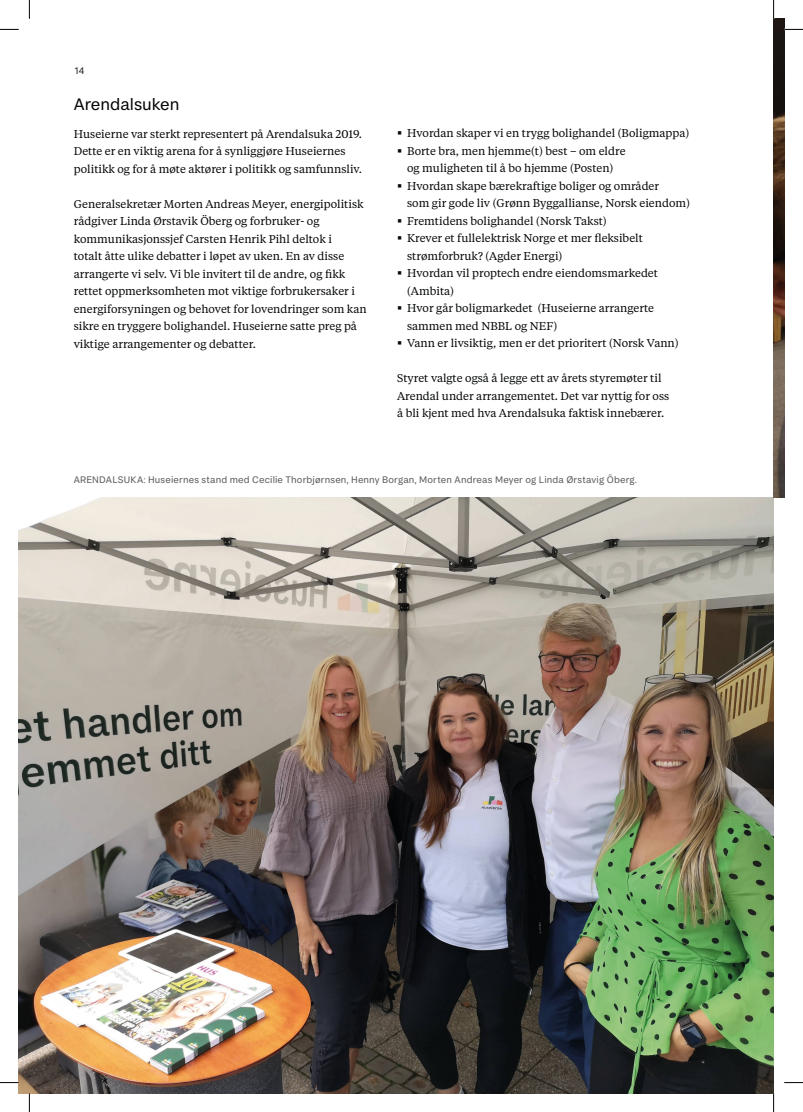
<style>
.page{position:relative;width:803px;height:1112px;background:#fff}
.page>*{position:absolute;margin:0;border:0;box-sizing:border-box;transform-origin:0 0}
.Avsnitt{font:17.5px "FS Koopman";color:#040607}
.Brødtekst{font:11.25px/17.5px "Tiempos Text";color:#040607}
.Bildetekst{font:10px "FS Koopman";letter-spacing:.015em;color:#5a5a5c}
.t1{font:10px "FS Koopman";color:#231f20}
</style>
<div class="page">
<img style="left:19px;top:497px;width:754px;height:595px">
<img style="left:773px;top:19px;width:11px;height:478px">
<svg style="left:0;top:29px;width:19px;height:1px"></svg>
<svg style="left:784px;top:29px;width:19px;height:1px"></svg>
<svg style="left:0;top:1081px;width:19px;height:2px"></svg>
<svg style="left:784px;top:1082px;width:19px;height:1px"></svg>
<svg style="left:29px;top:0;width:1px;height:19px"></svg>
<svg style="left:29px;top:1092px;width:1px;height:19px"></svg>
<svg style="left:773px;top:0;width:1px;height:19px"></svg>
<svg style="left:773px;top:1092px;width:1px;height:19px"></svg>
<p class="t1" style="left:75px;top:65px;width:11px">14</p>
<p class="Avsnitt" style="left:74px;top:94px;width:107px">Arendalsuken</p>
<p class="Brødtekst" style="left:74px;top:124px;width:290px">Huseierne var sterkt representert på Arendalsuka 2019.<br>Dette er en viktig arena for å synliggjøre Huseiernes politikk og for å møte aktører i politikk og samfunnsliv.</p>
<p class="Brødtekst" style="left:74px;top:194px;width:294px">Generalsekretær Morten Andreas Meyer, energipolitisk rådgiver Linda Ørstavik Öberg og forbruker- og kommunikasjonssjef Carsten Henrik Pihl deltok i<br>totalt åtte ulike debatter i løpet av uken. En av disse arrangerte vi selv. Vi ble invitert til de andre, og fikk rettet oppmerksomheten mot viktige forbrukersaker i energiforsyningen og behovet for lovendringer som kan sikre en tryggere bolighandel. Huseierne satte preg på viktige arrangementer og debatter.</p>
<p class="Brødtekst" style="left:407px;top:124px;width:284px">Hvordan skaper vi en trygg bolighandel (Boligmappa)</p>
<p class="Brødtekst" style="left:407px;top:141px;width:220px">Borte bra, men hjemme(t) best – om eldre og muligheten til å bo hjemme (Posten)</p>
<p class="Brødtekst" style="left:407px;top:176px;width:284px">Hvordan skape bærekraftige boliger og områder<br>som gir gode liv (Grønn Byggallianse, Norsk eiendom)</p>
<p class="Brødtekst" style="left:407px;top:211px;width:201px">Fremtidens bolighandel (Norsk Takst)</p>
<p class="Brødtekst" style="left:407px;top:229px;width:237px">Krever et fullelektrisk Norge et mer fleksibelt strømforbruk? (Agder Energi)</p>
<p class="Brødtekst" style="left:407px;top:264px;width:252px">Hvordan vil proptech endre eiendomsmarkedet (Ambita)</p>
<p class="Brødtekst" style="left:407px;top:299px;width:249px">Hvor går boligmarkedet (Huseierne arrangerte sammen med NBBL og NEF)</p>
<p class="Brødtekst" style="left:407px;top:334px;width:273px">Vann er livsiktig, men er det prioritert (Norsk Vann)</p>
<p class="Brødtekst" style="left:397px;top:369px;width:274px">Styret valgte også å legge ett av årets styremøter til<br>Arendal under arrangementet. Det var nyttig for oss å bli kjent med hva Arendalsuka faktisk innebærer.</p>
<p class="Bildetekst" style="left:74px;top:473px;width:564px">ARENDALSUKA: Huseiernes stand med Cecilie Thorbjørnsen, Henny Borgan, Morten Andreas Meyer og Linda Ørstavig Öberg.</p>
</div>
